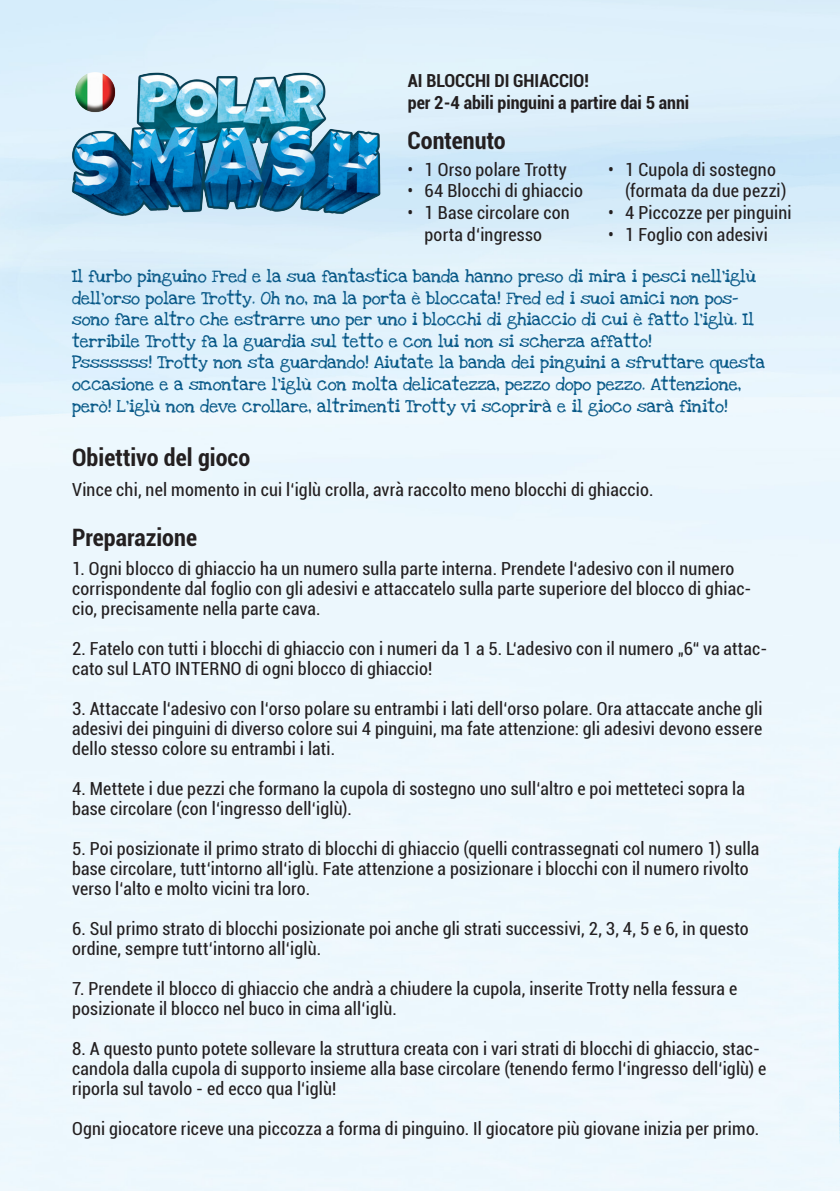
<style>
.page{position:relative;width:840px;height:1191px;background:#fff}
.page>*{position:absolute;margin:0;border:0;box-sizing:border-box;transform-origin:0 0}
.t1{font:700 condensed 24px "Roboto";color:#231f20}
.t2{font:condensed 18px/20px "Roboto";letter-spacing:.01em;color:#231f20}
.t3{font:18px/21.6px "Love Ya Like A Sister";letter-spacing:-.005em;color:#015484}
.t4{font:700 condensed 18px/21.6px "Roboto";letter-spacing:-.005em;color:#231f20}
</style>
<div class="page">
<img style="left:49px;top:61px;width:348px;height:175px">
<div style="left:691px;top:673px;width:148px;height:518px;background:#edf8fd"></div>
<img style="left:72px;top:69px;width:45px;height:46px">
<p class="t4" style="left:408px;top:69px;width:282px">AI BLOCCHI DI GHIACCIO!<br>per 2-4 abili pinguini a partire dai 5 anni</p>
<h1 class="t1" style="left:407px;top:123px;width:100px">Contenuto</h1>
<p class="t2" style="left:407px;top:159px;width:161px">• 1 Orso polare Trotty</p>
<p class="t2" style="left:407px;top:180px;width:177px">• 64 Blocchi di ghiaccio</p>
<p class="t2" style="left:407px;top:201px;width:164px;line-height:21.6px;text-align:center">• 1 Base circolare con porta d‘ingresso</p>
<p class="t2" style="left:624px;top:158px;width:163px;line-height:21.6px;text-indent:-17px">• 1 Cupola di sostegno (formata da due pezzi)</p>
<p class="t2" style="left:607px;top:202px;width:185px">• 4 Piccozze per pinguini</p>
<p class="t2" style="left:607px;top:224px;width:161px">• 1 Foglio con adesivi</p>
<p class="t3" style="left:72px;top:266px;width:694px">Il furbo pinguino Fred e la sua fantastica banda hanno preso di mira i pesci nell‘iglù dell‘orso polare Trotty. Oh no, ma la porta è bloccata! Fred ed i suoi amici non pos&shy;sono fare altro che estrarre uno per uno i blocchi di ghiaccio di cui è fatto l‘iglù. Il terribile Trotty fa la guardia sul tetto e con lui non si scherza affatto!<br>Psssssss! Trotty non sta guardando! Aiutate la banda dei pinguini a sfruttare questa occasione e a smontare l‘iglù con molta delicatezza, pezzo dopo pezzo. Attenzione, però! L‘iglù non deve crollare, altrimenti Trotty vi scoprirà e il gioco sarà finito!</p>
<h1 class="t1" style="left:72px;top:440px;width:179px">Obiettivo del gioco</h1>
<p class="t2" style="left:72px;top:479px;width:582px">Vince chi, nel momento in cui l‘iglù crolla, avrà raccolto meno blocchi di ghiaccio.</p>
<h1 class="t1" style="left:72px;top:521px;width:126px">Preparazione</h1>
<p class="t2" style="left:72px;top:558px;width:680px">1. Ogni blocco di ghiaccio ha un numero sulla parte interna. Prendete l‘adesivo con il numero corrispondente dal foglio con gli adesivi e attaccatelo sulla parte superiore del blocco di ghiac&shy;cio, precisamente nella parte cava.</p>
<p class="t2" style="left:72px;top:638px;width:696px">2. Fatelo con tutti i blocchi di ghiaccio con i numeri da 1 a 5. L‘adesivo con il numero „6“ va attac&shy;cato sul LATO INTERNO di ogni blocco di ghiaccio!</p>
<p class="t2" style="left:72px;top:698px;width:691px;text-align:justify">3. Attaccate l‘adesivo con l‘orso polare su entrambi i lati dell‘orso polare. Ora attaccate anche gli adesivi dei pinguini di diverso colore sui 4 pinguini, ma fate attenzione: gli adesivi devono essere dello stesso colore su entrambi i lati.</p>
<p class="t2" style="left:72px;top:778px;width:674px">4. Mettete i due pezzi che formano la cupola di sostegno uno sull‘altro e poi metteteci sopra la base circolare (con l‘ingresso dell‘iglù).</p>
<p class="t2" style="left:72px;top:838px;width:688px">5. Poi posizionate il primo strato di blocchi di ghiaccio (quelli contrassegnati col numero 1) sulla base circolare, tutt‘intorno all‘iglù. Fate attenzione a posizionare i blocchi con il numero rivolto verso l‘alto e molto vicini tra loro.</p>
<p class="t2" style="left:72px;top:918px;width:677px">6. Sul primo strato di blocchi posizionate poi anche gli strati successivi, 2, 3, 4, 5 e 6, in questo ordine, sempre tutt‘intorno all‘iglù.</p>
<p class="t2" style="left:72px;top:978px;width:666px">7. Prendete il blocco di ghiaccio che andrà a chiudere la cupola, inserite Trotty nella fessura e posizionate il blocco nel buco in cima all‘iglù.</p>
<p class="t2" style="left:72px;top:1038px;width:695px">8. A questo punto potete sollevare la struttura creata con i vari strati di blocchi di ghiaccio, stac&shy;candola dalla cupola di supporto insieme alla base circolare (tenendo fermo l‘ingresso dell‘iglù) e riporla sul tavolo - ed ecco qua l‘iglù!</p>
<p class="t2" style="left:72px;top:1118px;width:688px">Ogni giocatore riceve una piccozza a forma di pinguino. Il giocatore più giovane inizia per primo.</p>
</div>
